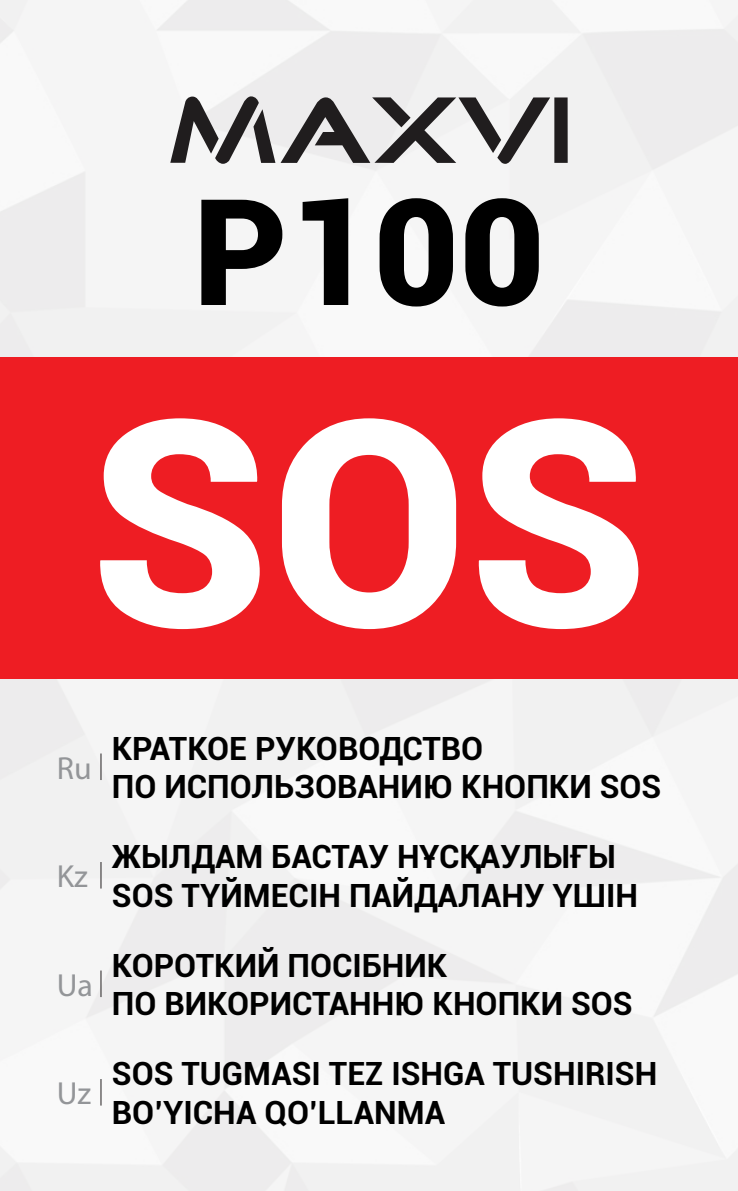
<style>
.page{position:relative;width:738px;height:1191px;background:#fff}
.page>*{position:absolute;margin:0;border:0;box-sizing:border-box;transform-origin:0 0}
.t1{font:900 288px "Roboto";color:#fff}
.t2{font:900 148px "Roboto";color:#000}
.t3{font:700 32px/38.4px "Roboto";color:#000}
.t4{font:32px "Myriad Pro";color:#939598}
</style>
<div class="page">
<img style="left:0;top:0;width:737px;height:1191px">
<div style="left:0;top:357px;width:737px;height:322px;background:#ee1d23"></div>
<svg style="left:170px;top:96px;width:379px;height:68px"></svg>
<div style="left:554px;top:97px;width:13px;height:66px;background:#201d1e"></div>
<hr style="left:100px;top:862px;width:2px;height:26px;background:#231f20">
<hr style="left:100px;top:970px;width:2px;height:27px;background:#231f20">
<hr style="left:100px;top:753px;width:2px;height:27px;background:#231f20">
<hr style="left:100px;top:1079px;width:2px;height:26px;background:#231f20">
<p class="t2" style="left:193px;top:147px;width:353px">P100</p>
<p class="t1" style="left:90px;top:319px;width:559px">SOS</p>
<p class="t4" style="left:57px;top:748px;width:36px">Ru</p>
<p class="t4" style="left:57px;top:856px;width:33px">Kz</p>
<p class="t4" style="left:57px;top:965px;width:37px">Ua</p>
<p class="t4" style="left:57px;top:1073px;width:36px">Uz</p>
<p class="t3" style="left:112px;top:727px;width:372px">КРАТКОЕ РУКОВОДСТВО</p>
<p class="t3" style="left:112px;top:766px;width:550px">ПО ИСПОЛЬЗОВАНИЮ КНОПКИ SOS</p>
<p class="t3" style="left:112px;top:836px;width:505px">ЖЫЛДАМ БАСТАУ НҰСҚАУЛЫҒЫ</p>
<p class="t3" style="left:112px;top:874px;width:527px">SOS ТҮЙМЕСІН ПАЙДАЛАНУ ҮШІН</p>
<p class="t3" style="left:112px;top:944px;width:337px">КОРОТКИЙ ПОСІБНИК</p>
<p class="t3" style="left:112px;top:983px;width:522px">ПО ВИКОРИСТАННЮ КНОПКИ SOS</p>
<p class="t3" style="left:112px;top:1053px;width:546px">SOS TUGMASI TEZ ISHGA TUSHIRISH<br>BO’YICHA QO’LLANMA</p>
</div>
